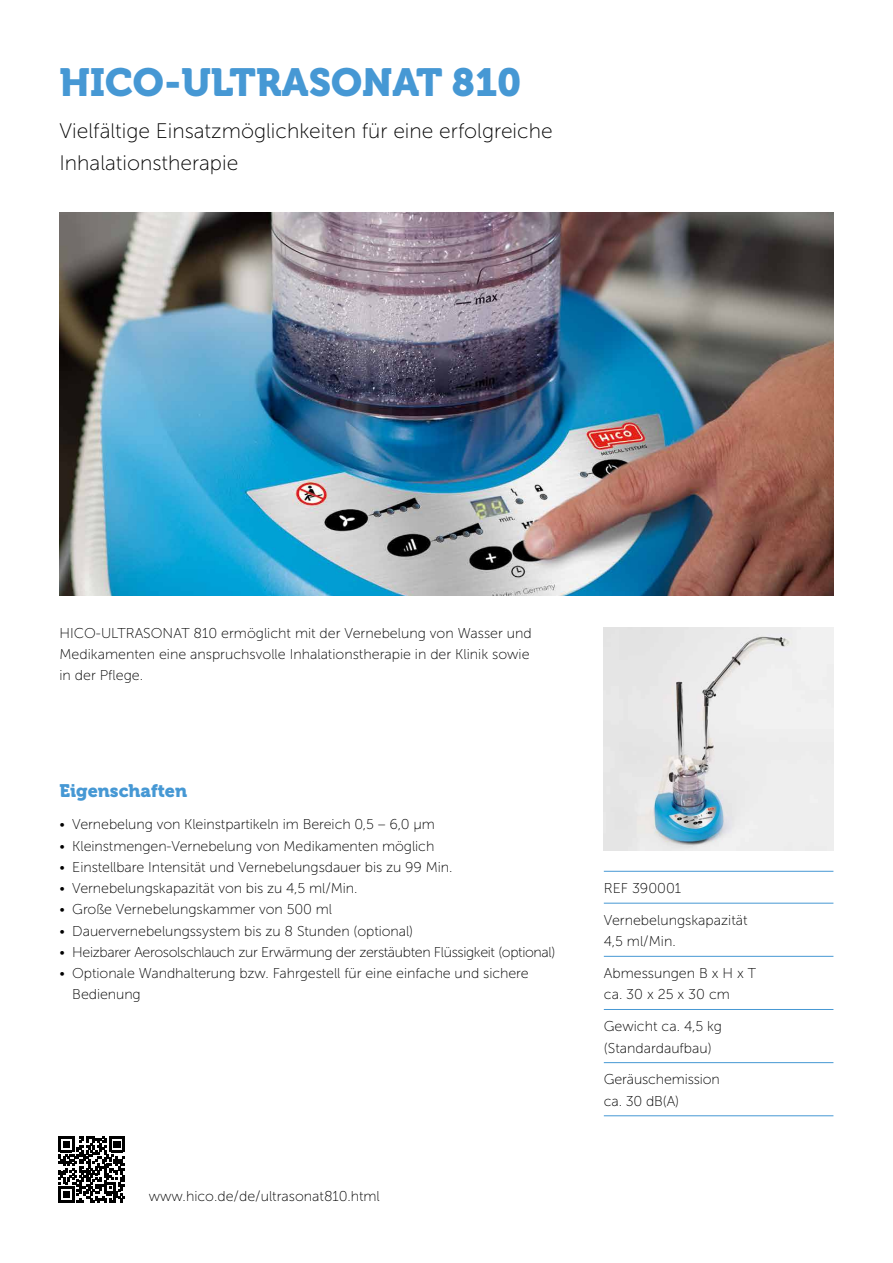
<style>
.page{position:relative;width:893px;height:1263px;background:#fff}
.page>*{position:absolute;margin:0;border:0;box-sizing:border-box;transform-origin:0 0}
.t1{font:39px "Museo 900";color:#4698d4}
.t2{font:21px/32px "Museo Sans 100";color:#000}
.t3{font:18px "Museo 900";color:#4698d4}
.t4{font:14.25px/21.3px "Museo Sans 100";letter-spacing:-.005em;color:#000}
.t5{font:14.25px "Museo Sans 100";letter-spacing:-.025em;color:#000}
</style>
<div class="page">
<img style="left:60px;top:213px;width:773px;height:382px">
<img style="left:604px;top:627px;width:229px;height:223px">
<svg style="left:58px;top:1136px;width:67px;height:67px"></svg>
<hr style="left:604px;top:871px;width:229px;height:1px;background:#4698d4">
<hr style="left:604px;top:903px;width:229px;height:1px;background:#4698d4">
<hr style="left:604px;top:956px;width:229px;height:1px;background:#4698d4">
<hr style="left:604px;top:1009px;width:229px;height:1px;background:#4698d4">
<hr style="left:604px;top:1062px;width:229px;height:1px;background:#4698d4">
<hr style="left:604px;top:1115px;width:229px;height:1px;background:#4698d4">
<h1 class="t1" style="left:60px;top:60px;width:463px">HICO-ULTRASONAT 810</h1>
<h2 class="t2" style="left:60px;top:115px;width:495px">Vielfältige Einsatzmöglichkeiten für eine erfolgreiche<br>Inhalationstherapie</h2>
<p class="t4" style="left:60px;top:622px;width:474px">HICO-ULTRASONAT 810 ermöglicht mit der Vernebelung von Wasser und<br>Medikamenten eine anspruchsvolle Inhalationstherapie in der Klinik sowie in der Pflege.</p>
<p class="t3" style="left:60px;top:781px;width:129px">Eigenschaften</p>
<p class="t4" style="left:60px;top:814px;width:377px">• Vernebelung von Kleinstpartikeln im Bereich 0,5 – 6,0 µm</p>
<p class="t4" style="left:60px;top:835px;width:376px">• Kleinstmengen-Vernebelung von Medikamenten möglich</p>
<p class="t4" style="left:60px;top:856px;width:395px">• Einstellbare Intensität und Vernebelungsdauer bis zu 99 Min.</p>
<p class="t4" style="left:60px;top:878px;width:299px">• Vernebelungskapazität von bis zu 4,5 ml/Min.</p>
<p class="t4" style="left:60px;top:899px;width:274px">• Große Vernebelungskammer von 500 ml</p>
<p class="t4" style="left:60px;top:920px;width:355px">• Dauervernebelungssystem bis zu 8 Stunden (optional)</p>
<p class="t5" style="left:60px;top:944px;width:497px">• Heizbarer Aerosolschlauch zur Erwärmung der zerstäubten Flüssigkeit (optional)</p>
<p class="t4" style="left:72px;top:963px;width:458px;text-indent:-13px">• Optionale Wandhalterung bzw. Fahrgestell für eine einfache und sichere<br>Bedienung</p>
<p class="t4" style="left:149px;top:1186px;width:233px">www.hico.de/de/ultrasonat810.html</p>
<p class="t4" style="left:604px;top:878px;width:79px">REF 390001</p>
<p class="t4" style="left:604px;top:909px;width:145px">Vernebelungskapazität<br>4,5 ml/Min.</p>
<p class="t4" style="left:604px;top:963px;width:154px">Abmessungen B x H x T ca. 30 x 25 x 30 cm</p>
<p class="t4" style="left:604px;top:1016px;width:120px">Gewicht ca. 4,5 kg (Standardaufbau)</p>
<p class="t4" style="left:604px;top:1069px;width:118px">Geräuschemission ca. 30 dB(A)</p>
</div>
